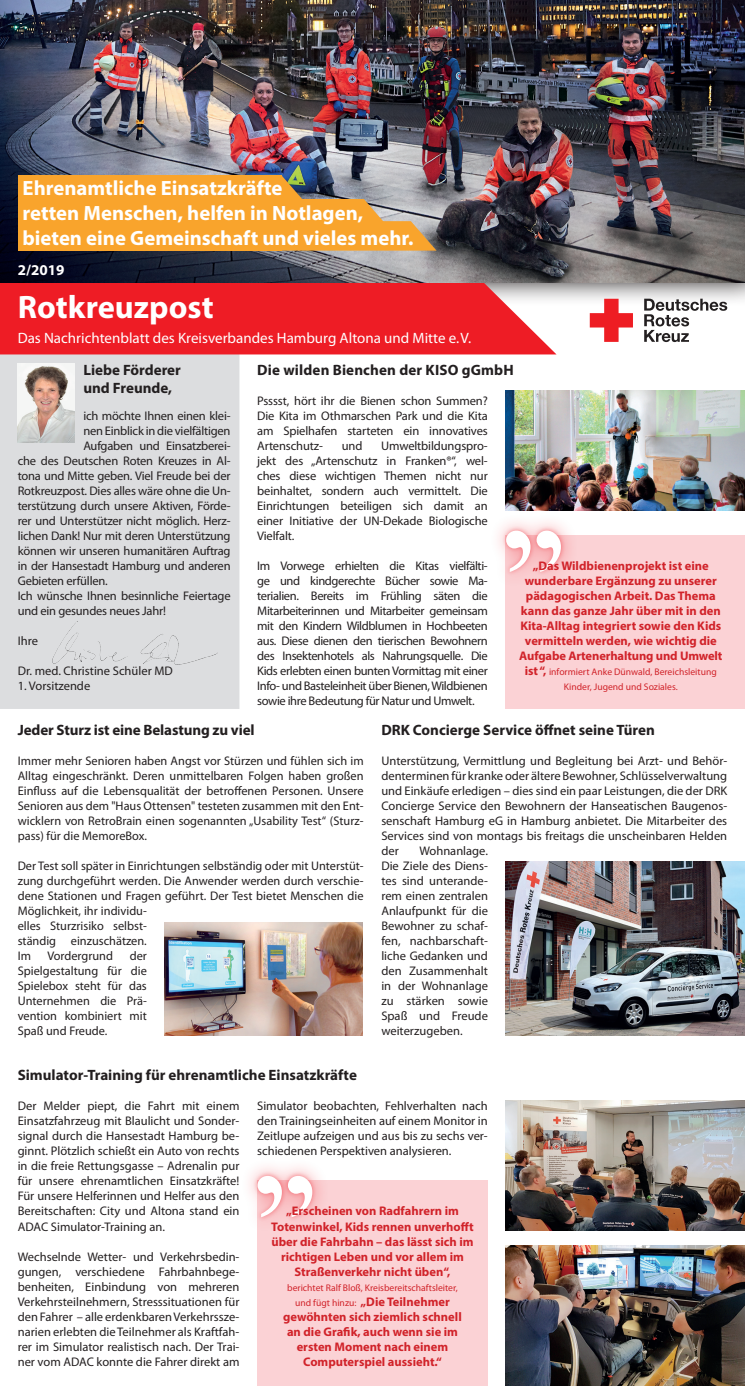
<style>
.page{position:relative;width:745px;height:1386px;background:#fff}
.page>*{position:absolute;margin:0;border:0;box-sizing:border-box;transform-origin:0 0}
.t1{font:700 32.5px "Myriad Pro";color:#fff}
.t2{font:700 20.75px/24.9px "Myriad Pro";color:#fff}
.t3{font:700 15px/18px "Myriad Pro";color:#231f20}
.t4{font:15px "Myriad Pro";color:#fff}
.t5{font:700 15px "Myriad Pro";color:#fff}
.t6{font:12.5px/15px "Myriad Pro";letter-spacing:-.01em;color:#231f20;text-align:justify}
.t7{font:700 12.5px/15px "Myriad Pro";color:#d1232a;text-align:center}
.t8{font:9.62px/15px "Myriad Pro";color:#d1232a;text-align:center}
.s1{font-weight:700;font-size:12.5px}
.s2{font-weight:400;font-size:9.62px}
</style>
<div class="page">
<img style="left:505px;top:390px;width:239px;height:120px">
<div style="left:0;top:354px;width:239px;height:355px;background:#dcdddf"></div>
<svg style="left:589px;top:299px;width:43px;height:43px"></svg>
<svg style="left:643px;top:299px;width:83px;height:43px"></svg>
<img style="left:505px;top:1100px;width:239px;height:130px">
<img style="left:505px;top:1245px;width:239px;height:140px">
<img style="left:505px;top:861px;width:239px;height:174px">
<img style="left:164px;top:923px;width:198px;height:112px">
<img style="left:18px;top:363px;width:56px;height:80px">
<div style="left:52px;top:621px;width:165px;height:43px;background:#dcdddf"></div>
<div style="left:0;top:283px;width:556px;height:71px;background:#ee1c25"></div>
<img style="left:0;top:0;width:744px;height:283px">
<div style="left:505px;top:535px;width:239px;height:174px;background:#fbd2d5"></div>
<div style="left:488px;top:513px;width:90px;height:75px;background:#ee1c27;opacity:.46"></div>
<div style="left:501px;top:526px;width:33px;height:50px;background:#ee1c27;opacity:.4"></div>
<svg style="left:506px;top:530px;width:24px;height:42px"></svg>
<div style="left:532px;top:526px;width:33px;height:50px;background:#ee1c27;opacity:.4"></div>
<svg style="left:536px;top:530px;width:24px;height:42px"></svg>
<div style="left:257px;top:1180px;width:230px;height:205px;background:#fbd2d5"></div>
<div style="left:240px;top:1158px;width:90px;height:75px;background:#ee1c27;opacity:.46"></div>
<div style="left:253px;top:1171px;width:33px;height:50px;background:#ee1c27;opacity:.4"></div>
<svg style="left:257px;top:1175px;width:25px;height:42px"></svg>
<div style="left:283px;top:1171px;width:34px;height:50px;background:#ee1c27;opacity:.4"></div>
<svg style="left:288px;top:1175px;width:24px;height:42px"></svg>
<svg style="left:281px;top:175px;width:155px;height:76px;background:#c99c5d"></svg>
<div style="left:18px;top:175px;width:263px;height:76px;background:#f9a42c"></div>
<h2 class="t2" style="left:22px;top:175px;width:392px">Ehrenamtliche Einsatzkräfte<br>retten Menschen, helfen in Notlagen, bieten eine Gemeinschaft und vieles mehr.</h2>
<p class="t5" style="left:18px;top:260px;width:48px">1/2019</p>
<p class="t5" style="left:18px;top:260px;width:10px">2</p>
<h1 class="t1" style="left:18px;top:285px;width:197px">Rotkreuzpost</h1>
<p class="t4" style="left:18px;top:329px;width:455px">Das Nachrichtenblatt des Kreisverbandes Hamburg Altona und Mitte e.V.</p>
<p class="t3" style="left:83px;top:360px;width:99px">Liebe Förderer und Freunde,</p>
<p class="t6" style="left:83px;top:409px;width:149px">ich möchte Ihnen einen klei-</p>
<p class="t6" style="left:83px;top:424px;width:149px">nen Einblick in die vielfältigen</p>
<p class="t6" style="left:83px;top:439px;width:149px">Aufgaben und Einsatzberei-</p>
<p class="t6" style="left:18px;top:454px;width:214px">che des Deutschen Roten Kreuzes in Al-</p>
<p class="t6" style="left:18px;top:469px;width:214px">tona und Mitte geben. Viel Freude bei der</p>
<p class="t6" style="left:18px;top:484px;width:214px">Rotkreuzpost. Dies alles wäre ohne die Un-</p>
<p class="t6" style="left:18px;top:499px;width:214px">terstützung durch unsere Aktiven, Förde-</p>
<p class="t6" style="left:18px;top:514px;width:214px">rer und Unterstützer nicht möglich. Herz-</p>
<p class="t6" style="left:18px;top:529px;width:214px">lichen Dank! Nur mit deren Unterstützung</p>
<p class="t6" style="left:18px;top:544px;width:214px">können wir unseren humanitären Auftrag</p>
<p class="t6" style="left:18px;top:559px;width:214px">in der Hansestadt Hamburg und anderen</p>
<p class="t6" style="left:18px;top:574px;width:91px">Gebieten erfüllen.</p>
<p class="t6" style="left:18px;top:589px;width:214px">Ich wünsche Ihnen besinnliche Feiertage</p>
<p class="t6" style="left:18px;top:604px;width:149px">und ein gesundes neues Jahr!</p>
<p class="t6" style="left:18px;top:634px;width:22px">Ihre</p>
<p class="t6" style="left:18px;top:664px;width:156px">Dr. med. Christine Schüler MD</p>
<p class="t6" style="left:18px;top:679px;width:74px">1. Vorsitzende</p>
<p class="t3" style="left:257px;top:360px;width:258px">Die wilden Bienchen der KISO gGmbH</p>
<p class="t6" style="left:257px;top:394px;width:232px">Psssst, hört ihr die Bienen schon Summen?<br>Die Kita im Othmarschen Park und die Kita am Spielhafen starteten ein innovatives Artenschutz-</p>
<p class="t6" style="left:257px;top:439px;width:232px;text-indent:124px">Umweltbildungspro&shy;jekt des „Artenschutz in Franken®“, wel&shy;ches diese wichtigen Themen nicht nur beinhaltet, sondern auch vermittelt. Die Einrichtungen beteiligen sich damit an einer Initiative der UN-Dekade Biologische Vielfalt.</p>
<p class="t6" style="left:257px;top:559px;width:232px">Im Vorwege erhielten die Kitas vielfälti&shy;ge und kindgerechte Bücher sowie Ma&shy;terialien. Bereits im Frühling säten die Mitarbeiterinnen und Mitarbeiter gemeinsam mit den Kindern Wildblumen in Hochbeeten aus. Diese dienen den tierischen Bewohnern des Insektenhotels als Nahrungsquelle. Die Kids erlebten einen bunten Vormittag mit einer Info- und Basteleinheit über Bienen, Wildbienen sowie ihre Bedeutung für Natur und Umwelt.</p>
<p class="t6" style="left:341px;top:439px;width:22px">und</p>
<p class="t7" style="left:519px;top:558px;width:204px">„Das Wildbienenprojekt ist eine wunderbare Ergänzung zu unserer pädagogischen Arbeit. Das Thema kann das ganze Jahr über mit in den Kita-Alltag integriert sowie den Kids vermitteln werden, wie wichtig die Aufgabe Artenerhaltung und Umwelt</p>
<p class="t8" style="left:524px;top:664px;width:193px"><span class="s1">ist “,</span> informiert Anke Dünwald, Bereichsleitung<br>Kinder, Jugend und Soziales.</p>
<p class="t3" style="left:18px;top:720px;width:238px">Jeder Sturz ist eine Belastung zu viel</p>
<p class="t6" style="left:18px;top:754px;width:347px">Immer mehr Senioren haben Angst vor Stürzen und fühlen sich im Alltag eingeschränkt. Deren unmittelbaren Folgen haben großen Einfluss auf die Lebensqualität der betroffenen Personen. Unsere Senioren aus dem "Haus Ottensen" testeten zusammen mit den Ent&shy;wicklern von RetroBrain einen sogenannten „Usability Test“ (Sturz&shy;pass) für die MemoreBox.</p>
<p class="t6" style="left:18px;top:859px;width:347px;text-align:left">Der Test soll später in Einrichtungen selbständig oder mit Unterstüt&shy;zung durchgeführt werden. Die Anwender werden durch verschie&shy;dene Stationen und Fragen geführt. Der Test bietet Menschen die Möglichkeit, ihr individu-<br>elles Sturzrisiko selbst-<br>ständig einzuschätzen.<br>Im</p>
<p class="t6" style="left:18px;top:949px;width:130px;text-indent:112px">der Spielgestaltung für die Spielebox steht für das Unternehmen die Prä&shy;vention kombiniert mit Spaß und Freude.</p>
<p class="t6" style="left:47px;top:949px;width:67px">Vordergrund</p>
<p class="t3" style="left:381px;top:720px;width:275px">DRK Concierge Service öffnet seine Türen</p>
<p class="t6" style="left:381px;top:754px;width:347px">Unterstützung, Vermittlung und Begleitung bei Arzt- und Behör&shy;denterminen für kranke oder ältere Bewohner, Schlüsselverwaltung und Einkäufe erledigen – dies sind ein paar Leistungen, die der DRK Concierge Service den Bewohnern der Hanseatischen Baugenos&shy;senschaft Hamburg eG in Hamburg anbietet. Die Mitarbeiter des Services sind von montags bis freitags die unscheinbaren Helden der</p>
<p class="t6" style="left:381px;top:844px;width:108px;text-indent:38px">Wohnanlage.<br>Die Ziele des Diens&shy;tes sind unterande&shy;rem einen zentralen Anlaufpunkt für die Bewohner zu schaf&shy;fen, nachbarschaft&shy;liche Gedanken und den Zusammenhalt in der Wohnanlage zu stärken sowie Spaß und Freude weiterzugeben.</p>
<p class="t3" style="left:18px;top:1065px;width:340px">Simulator-Training für ehrenamtliche Einsatzkräfte</p>
<p class="t6" style="left:18px;top:1099px;width:223px">Der Melder piept, die Fahrt mit einem Einsatzfahrzeug mit Blaulicht und Sonder&shy;signal durch die Hansestadt Hamburg be&shy;ginnt. Plötzlich schießt ein Auto von rechts in die freie Rettungsgasse – Adrenalin pur für unsere ehrenamtlichen Einsatzkräfte!<br>Für unsere Helferinnen und Helfer aus den Bereitschaften: City und Altona stand ein ADAC Simulator-Training an.</p>
<p class="t6" style="left:18px;top:1249px;width:223px">Wechselnde Wetter- und Verkehrsbedin&shy;gungen, verschiedene Fahrbahnbege&shy;benheiten, Einbindung von mehreren Verkehrsteilnehmern, Stresssituationen für den Fahrer – alle erdenkbaren Verkehrssze&shy;narien erlebten die Teilnehmer als Kraftfah&shy;rer im Simulator realistisch nach. Der Trai&shy;ner vom ADAC konnte die Fahrer direkt am</p>
<p class="t6" style="left:257px;top:1099px;width:232px">Simulator beobachten, Fehlverhalten nach den Trainingseinheiten auf einem Monitor in Zeitlupe aufzeigen und aus bis zu sechs ver&shy;schiedenen Perspektiven analysieren.</p>
<p class="t7" style="left:271px;top:1203px;width:204px">„Erscheinen von Radfahrern im Totenwinkel, Kids rennen unverhofft über die Fahrbahn – das lässt sich im richtigen Leben und vor allem im Straßenverkehr nicht üben“,</p>
<p class="t8" style="left:287px;top:1279px;width:172px">berichtet Ralf Bloß, Kreisbereitschaftsleiter,</p>
<p class="t7" style="left:283px;top:1293px;width:180px"><span class="s2">und fügt hinzu:</span> „Die Teilnehmer gewöhnten sich ziemlich schnell an die Grafik, auch wenn sie im ersten Moment nach einem<br>Computerspiel aussieht.“</p>
</div>
